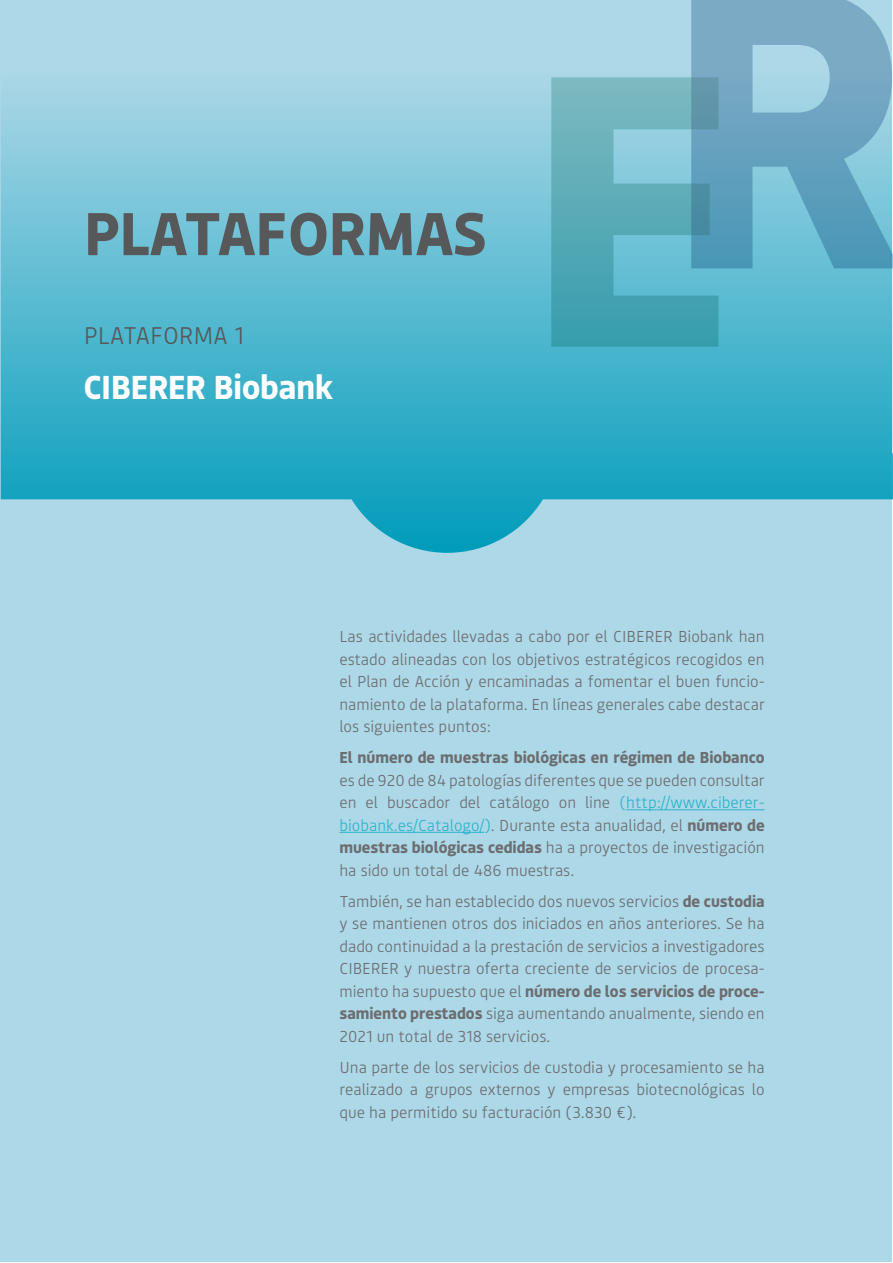
<style>
.page{position:relative;width:893px;height:1263px;background:#fff}
.page>*{position:absolute;margin:0;border:0;box-sizing:border-box;transform-origin:0 0}
.ParrafNormal{font:700 60px "Bould";color:#57585a}
.ParrafNormal-2{font:700 33px "Bould";color:#fff}
.t1{font:300 24px "Bould";color:#57585a}
.t2{font:300 15.75px/22.5px "Bould";color:#6c6d70;text-align:justify}
.s1{font-weight:700}
.s2{color:#2db2cc}
</style>
<div class="page">
<div style="left:0;top:0;width:891px;height:1262px;background:#add8e7"></div>
<hr style="left:626px;top:809px;width:139px;height:1px;background:#2db2cc">
<hr style="left:339px;top:832px;width:145px;height:1px;background:#2db2cc">
<svg style="left:1px;top:98px;width:892px;height:455px;background:#5bbbd2"></svg>
<svg style="left:691px;top:0;width:202px;height:268px;background:#75b0c9"></svg>
<svg style="left:551px;top:77px;width:167px;height:270px;background:#5faebd"></svg>
<p class="ParrafNormal" style="left:84px;top:191px;width:403px">PLATAFORMAS</p>
<p class="t1" style="left:84px;top:319px;width:162px">PLATAFORMA 1</p>
<p class="ParrafNormal-2" style="left:84px;top:364px;width:251px">CIBERER Biobank</p>
<p class="t2" style="left:339px;top:625px;width:427px">Las actividades llevadas a cabo por el CIBERER Biobank han estado alineadas con los objetivos estratégicos recogidos en el Plan de Acción y encaminadas a fomentar el buen funcio&shy;namiento de la plataforma. En líneas generales cabe destacar los siguientes puntos:</p>
<p class="t2" style="left:339px;top:746px;width:427px"><span class="s1">El número de muestras biológicas en régimen de Biobanco </span>es de 920 de 84 patologías diferentes que se pueden consultar en el buscador del catálogo on line <span class="s2">(http://www.ciberer&shy;biobank.es/Catalogo/)</span>. Durante esta anualidad, el <span class="s1">número de muestras biológicas cedidas</span> ha a proyectos de investigación ha sido un total de 486 muestras.</p>
<p class="t2" style="left:339px;top:889px;width:427px">También, se han establecido dos nuevos servicios <span class="s1">de custodia </span>y se mantienen otros dos iniciados en años anteriores. Se ha dado continuidad a la prestación de servicios a investigadores CIBERER y nuestra oferta creciente de servicios de procesa&shy;miento ha supuesto que el <span class="s1">número de los servicios de proce&shy;samiento prestados</span> siga aumentando anualmente, siendo en 2021 un total de 318 servicios.</p>
<p class="t2" style="left:339px;top:1055px;width:427px">Una parte de los servicios de custodia y procesamiento se ha realizado a grupos externos y empresas biotecnológicas lo que ha permitido su facturación (3.830 €).</p>
</div>
